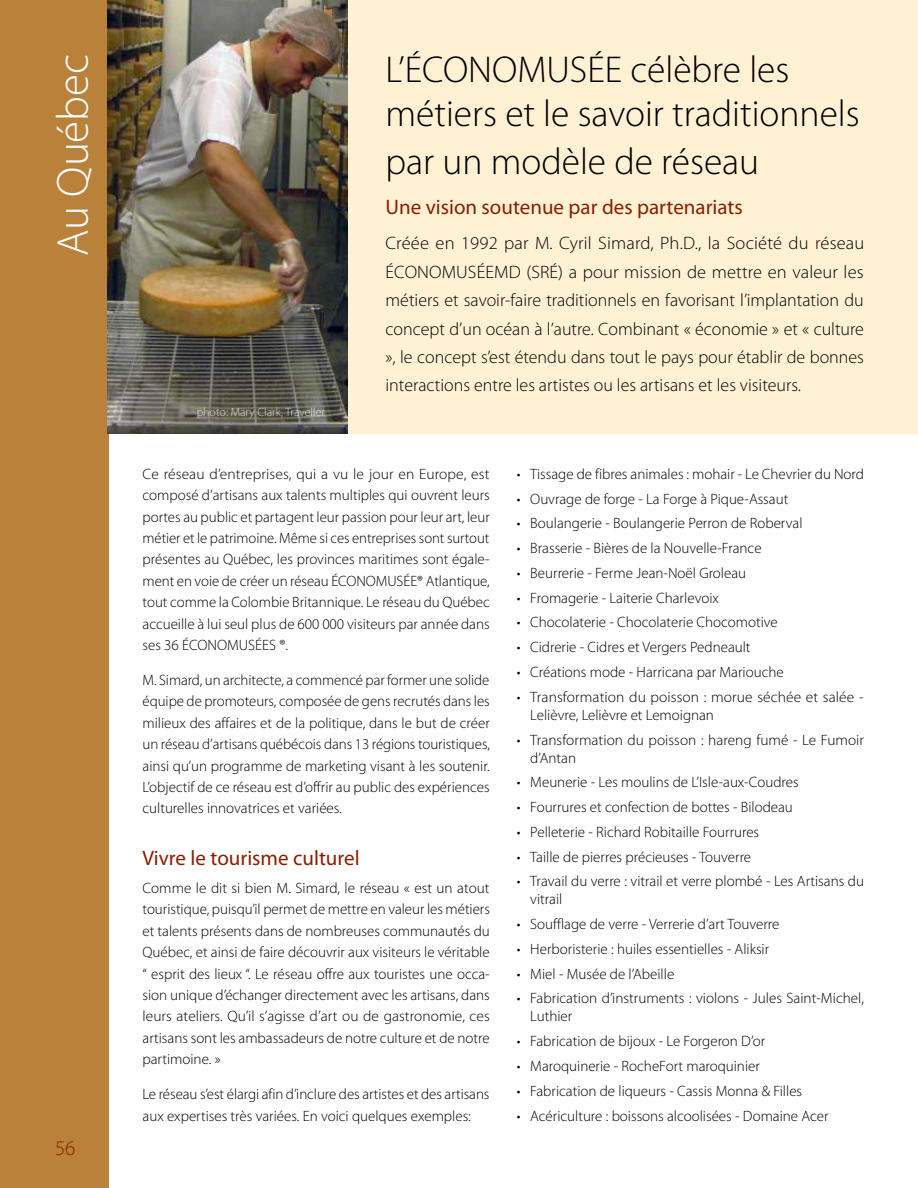
<style>
.page{position:relative;width:918px;height:1188px;background:#fff}
.page>*{position:absolute;margin:0;border:0;box-sizing:border-box;transform-origin:0 0}
.Header_1_-_white{font:300 45px "Myriad Pro";color:#fff}
.Showcase_header{font:300 37.5px/44.2px "Myriad Pro";color:#000}
.Header_2{font:21px "Myriad Pro";color:#891f01}
.t1{font:300 21px "Myriad Pro";color:#891f01}
.Body{font:300 18px/28.3px "Myriad Pro";color:#000;text-align:justify}
.Body-2{font:300 15px/21.5px "Myriad Pro";color:#000}
.t2{font:300 12px "Myriad Pro";color:#fff}
</style>
<div class="page">
<div style="left:102px;top:0;width:816px;height:433px;background:#fff1d4"></div>
<div style="left:0;top:0;width:109px;height:1188px;background:#ba813a"></div>
<img style="left:108px;top:0;width:240px;height:433px">
<p class="Header_1_-_white" style="left:46px;top:256px;width:204px;rotate:-90deg">Au Québec</p>
<p class="Showcase_header" style="left:386px;top:47px;width:476px">L’ÉCONOMUSÉE célèbre les métiers et le savoir traditionnels</p>
<p class="Showcase_header" style="left:386px;top:139px;width:375px">par un modèle de réseau</p>
<p class="Header_2" style="left:386px;top:194px;width:359px">Une vision soutenue par des partenariats</p>
<p class="Body" style="left:386px;top:229px;width:480px">Créée en 1992 par M. Cyril Simard, Ph.D., la Société du réseau ÉCONOMUSÉEMD (SRÉ) a pour mission de mettre en valeur les métiers et savoir-faire traditionnels en favorisant l’implantation du concept d’un océan à l’autre. Combinant « économie » et « culture », le concept s’est étendu dans tout le pays pour établir de bonnes interactions entre les artistes ou les artisans et les visiteurs.</p>
<h3 class="t1" style="left:55px;top:1135px;width:22px">56</h3>
<p class="t2" style="left:197px;top:405px;width:130px">photo: Mary Clark, Traveller</p>
<p class="Body-2" style="left:143px;top:463px;width:349px;text-align:justify">Ce réseau d’entreprises, qui a vu le jour en Europe, est composé d’artisans aux talents multiples qui ouvrent leurs portes au public et partagent leur passion pour leur art, leur métier et le patrimoine. Même si ces entreprises sont surtout présentes au Québec, les provinces maritimes sont égale&shy;ment en voie de créer un réseau ÉCONOMUSÉE® Atlantique, tout comme la Colombie Britannique. Le réseau du Québec accueille à lui seul plus de 600 000 visiteurs par année dans ses 36 ÉCONOMUSÉES ®.</p>
<p class="Body-2" style="left:143px;top:669px;width:349px;text-align:justify">M. Simard, un architecte, a commencé par former une solide équipe de promoteurs, composée de gens recrutés dans les milieux des affaires et de la politique, dans le but de créer un réseau d’artisans québécois dans 13 régions touristiques, ainsi qu’un programme de marketing visant à les soutenir.<br>L’objectif de ce réseau est d’offrir au public des expériences culturelles innovatrices et variées.</p>
<p class="Header_2" style="left:143px;top:845px;width:219px">Vivre le tourisme culturel</p>
<p class="Body-2" style="left:143px;top:877px;width:349px;text-align:justify">Comme le dit si bien M. Simard, le réseau « est un atout touristique, puisqu’il permet de mettre en valeur les métiers et talents présents dans de nombreuses communautés du Québec, et ainsi de faire découvrir aux visiteurs le véritable “ esprit des lieux “. Le réseau offre aux touristes une occa&shy;sion unique d’échanger directement avec les artisans, dans leurs ateliers. Qu’il s’agisse d’art ou de gastronomie, ces artisans sont les ambassadeurs de notre culture et de notre partimoine. »</p>
<p class="Body-2" style="left:143px;top:1083px;width:348px">Le réseau s’est élargi afin d’inclure des artistes et des artisans aux expertises très variées. En voici quelques exemples:</p>
<p class="Body-2" style="left:517px;top:463px;width:349px">• Tissage de fibres animales : mohair - Le Chevrier du Nord</p>
<p class="Body-2" style="left:517px;top:488px;width:273px">• Ouvrage de forge - La Forge à Pique-Assaut</p>
<p class="Body-2" style="left:517px;top:513px;width:287px">• Boulangerie - Boulangerie Perron de Roberval</p>
<p class="Body-2" style="left:517px;top:537px;width:246px">• Brasserie - Bières de la Nouvelle-France</p>
<p class="Body-2" style="left:517px;top:562px;width:231px">• Beurrerie - Ferme Jean-Noël Groleau</p>
<p class="Body-2" style="left:517px;top:587px;width:204px">• Fromagerie - Laiterie Charlevoix</p>
<p class="Body-2" style="left:517px;top:612px;width:263px">• Chocolaterie - Chocolaterie Chocomotive</p>
<p class="Body-2" style="left:517px;top:636px;width:235px">• Cidrerie - Cidres et Vergers Pedneault</p>
<p class="Body-2" style="left:517px;top:661px;width:268px">• Créations mode - Harricana par Mariouche</p>
<p class="Body-2" style="left:530px;top:688px;width:335px;line-height:18px;text-indent:-14px">• Transformation du poisson : morue séchée et salée -<br>Lelièvre, Lelièvre et Lemoignan</p>
<p class="Body-2" style="left:530px;top:730px;width:335px;line-height:18px;text-indent:-14px">• Transformation du poisson : hareng fumé - Le Fumoir d’Antan</p>
<p class="Body-2" style="left:517px;top:771px;width:283px">• Meunerie - Les moulins de L’Isle-aux-Coudres</p>
<p class="Body-2" style="left:517px;top:796px;width:278px">• Fourrures et confection de bottes - Bilodeau</p>
<p class="Body-2" style="left:517px;top:821px;width:244px">• Pelleterie - Richard Robitaille Fourrures</p>
<p class="Body-2" style="left:517px;top:846px;width:236px">• Taille de pierres précieuses - Touverre</p>
<p class="Body-2" style="left:530px;top:872px;width:335px;line-height:18px;text-indent:-14px">• Travail du verre : vitrail et verre plombé - Les Artisans du vitrail</p>
<p class="Body-2" style="left:517px;top:913px;width:264px">• Soufflage de verre - Verrerie d’art Touverre</p>
<p class="Body-2" style="left:517px;top:938px;width:254px">• Herboristerie : huiles essentielles - Aliksir</p>
<p class="Body-2" style="left:517px;top:963px;width:159px">• Miel - Musée de l’Abeille</p>
<p class="Body-2" style="left:530px;top:989px;width:335px;line-height:18px;text-indent:-14px">• Fabrication d’instruments : violons - Jules Saint-Michel,<br>Luthier</p>
<p class="Body-2" style="left:517px;top:1030px;width:250px">• Fabrication de bijoux - Le Forgeron D’or</p>
<p class="Body-2" style="left:517px;top:1055px;width:245px">• Maroquinerie - RocheFort maroquinier</p>
<p class="Body-2" style="left:517px;top:1080px;width:287px">• Fabrication de liqueurs - Cassis Monna &amp; Filles</p>
<p class="Body-2" style="left:517px;top:1105px;width:313px">• Acériculture : boissons alcoolisées - Domaine Acer</p>
</div>
